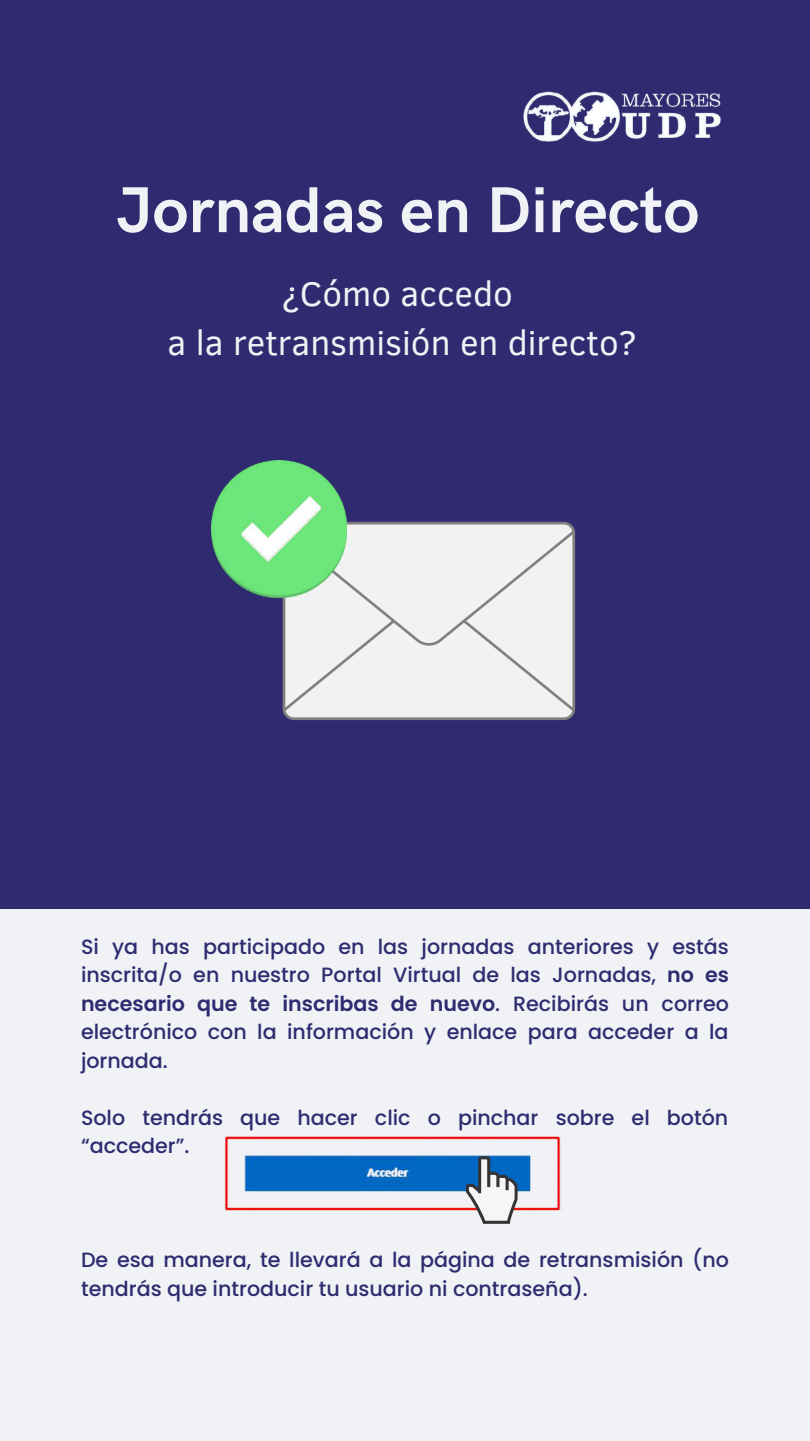
<style>
.page{position:relative;width:810px;height:1441px;background:#fff}
.page>*{position:absolute;margin:0;border:0;box-sizing:border-box;transform-origin:0 0}
.t1{font:700 65px "HK Grotesk";color:#f0f2f6}
.t2{font:35px/48.5px "Clear Sans";color:#f0f2f6;text-align:center}
.t3{font:500 20.6px/28.5px "Poppins";color:#302b70}
.s1{font-weight:600}
</style>
<div class="page">
<div style="left:0;top:0;width:810px;height:1440px;background:#302b70"></div>
<div style="left:0;top:909px;width:810px;height:531px;background:#f0f2f6"></div>
<img style="left:224px;top:1136px;width:337px;height:75px">
<svg style="left:272px;top:521px;width:302px;height:197px;background:#e6e6e8"></svg>
<img style="left:211px;top:460px;width:136px;height:137px">
<img style="left:523px;top:91px;width:198px;height:51px">
<svg style="left:466px;top:1155px;width:52px;height:68px"></svg>
<h1 class="t1" style="left:116px;top:173px;width:584px">Jornadas en Directo</h1>
<h2 class="t2" style="left:167px;top:268px;width:471px">¿Cómo accedo<br>a la retransmisión en directo?</h2>
<p class="t3" style="left:81px;top:932px;width:650px;text-align:justify">Si ya has participado en las jornadas anteriores y estás inscrita/o en nuestro Portal Virtual de las Jornadas, <span class="s1">no es necesario que te inscribas de nuevo</span>. Recibirás un correo electrónico con la información y enlace para acceder a la jornada.</p>
<p class="t3" style="left:81px;top:1103px;width:649px">Solo tendrás que hacer clic o pinchar sobre el botón “acceder”.</p>
<p class="t3" style="left:81px;top:1245px;width:649px">De esa manera, te llevará a la página de retransmisión (no tendrás que introducir tu usuario ni contraseña).</p>
</div>
